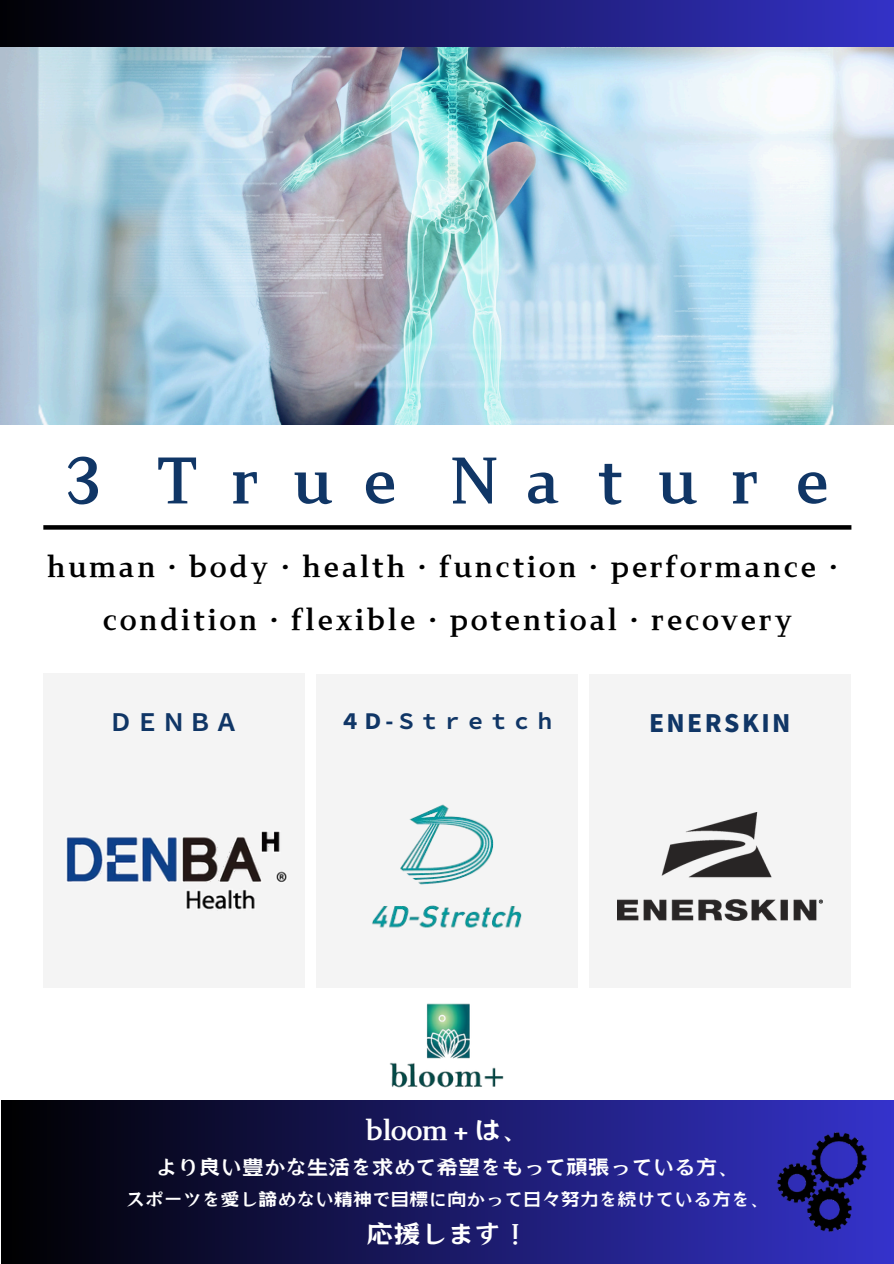
<style>
.page{position:relative;width:894px;height:1264px;background:#fff}
.page>*{position:absolute;margin:0;border:0;box-sizing:border-box;transform-origin:0 0}
.t1{font:67.5px "Canva Bumper Crop JP";letter-spacing:.1em;color:#103666}
.t2{font:31.5px/52.8px "Canva Bumper Crop JP";letter-spacing:.1em;color:#000;text-align:center}
.t3{font:30px "Canva Bumper Crop JP";color:#fff}
.t4{font:24px "Canva Bumper Crop JP";color:#fff}
.t5{font:900 24px "Noto Sans JP";letter-spacing:.1em;color:#103666}
.t6{font:700 24px "Noto Sans JP";letter-spacing:.1em;color:#103666}
.t7{font:21px "Canva Bumper Crop JP";color:#fff}
.t8{font:700 21px "Noto Sans JP";letter-spacing:.1em;color:#103666}
.s1{font-weight:900}
</style>
<div class="page">
<div style="left:0;top:0;width:893px;height:419px;background:linear-gradient(to right,#010105,#3331c6)"></div>
<img style="left:0;top:47px;width:893px;height:377px">
<div style="left:1px;top:1100px;width:892px;height:163px;background:linear-gradient(to right,#000,#3532cb)"></div>
<div style="left:43px;top:673px;width:261px;height:314px;background:#f4f4f4"></div>
<div style="left:316px;top:674px;width:261px;height:313px;background:#f4f4f4"></div>
<div style="left:589px;top:674px;width:261px;height:313px;background:#f4f4f4"></div>
<img style="left:66px;top:831px;width:221px;height:78px">
<img style="left:617px;top:812px;width:205px;height:108px">
<img style="left:372px;top:804px;width:150px;height:124px">
<img style="left:389px;top:1003px;width:115px;height:85px">
<img style="left:769px;top:1129px;width:105px;height:105px">
<svg style="left:43px;top:525px;width:808px;height:4px;background:#0a0a0a"></svg>
<p class="t1" style="left:52px;top:442px;width:791px">３ＴｒｕｅＮａｔｕｒｅ</p>
<h3 class="t2" style="left:47px;top:541px;width:801px">human・body・health・function・performance・condition・flexible・potentioal・recovery</h3>
<h4 class="t6" style="left:109px;top:703px;width:131px">ＤＥＮＢＡ</h4>
<p class="t8" style="left:339px;top:705px;width:217px"><span class="s1">４Ｄ-</span>Ｓｔｒｅｔｃｈ</p>
<h3 class="t5" style="left:649px;top:703px;width:143px">ENERSKIN</h3>
<p class="t3" style="left:366px;top:1113px;width:164px">bloom＋は、</p>
<h1 class="t4" style="left:155px;top:1153px;width:585px">より良い豊かな生活を求めて希望をもって頑張っている方、</h1>
<p class="t7" style="left:126px;top:1186px;width:644px">スポーツを愛し諦めない精神で目標に向かって日々努力を続けている方を、</p>
<h2 class="t3" style="left:366px;top:1216px;width:163px">応援します！</h2>
</div>
